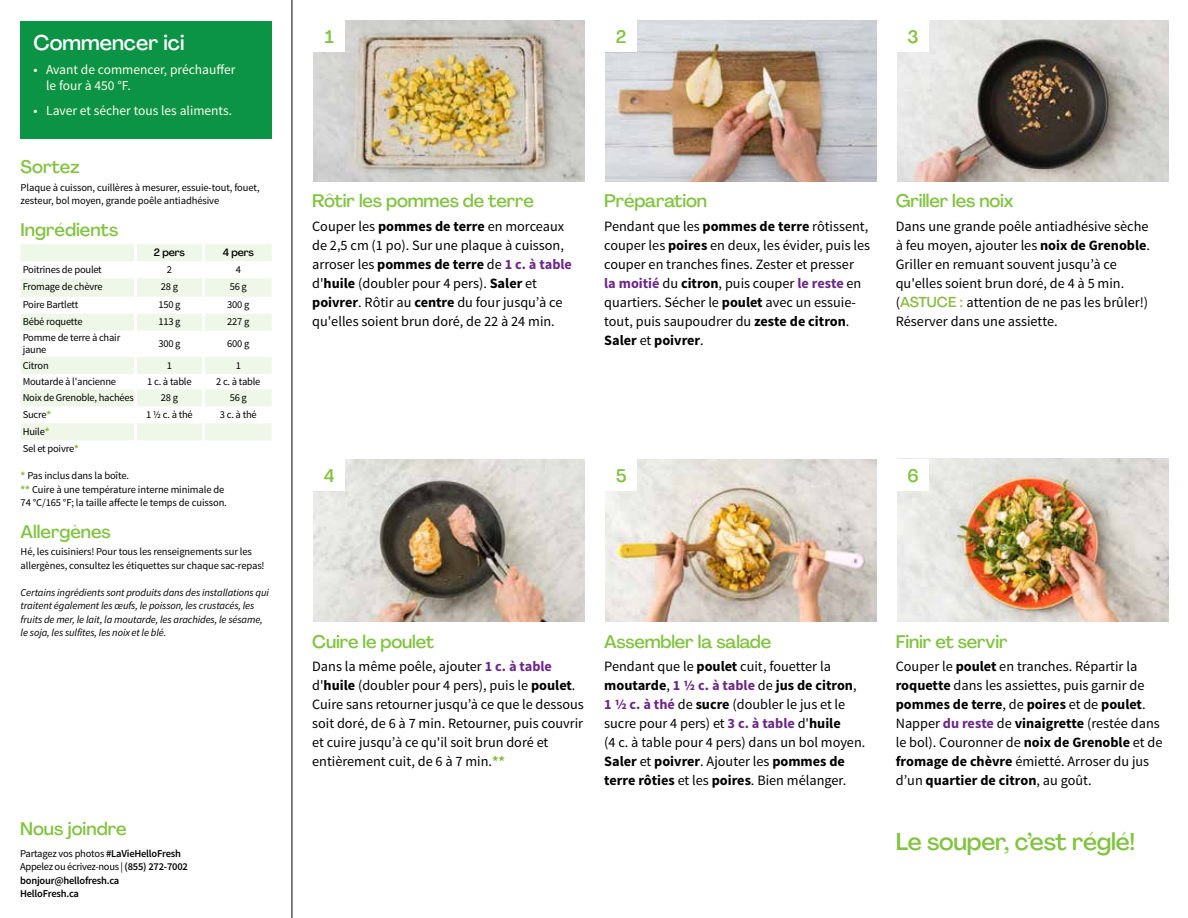
<style>
.page{position:relative;width:1188px;height:918px;background:#fff}
.page>*{position:absolute;margin:0;border:0;box-sizing:border-box;transform-origin:0 0}
.t1{font:500 24px "Agrandir";letter-spacing:-.01em;color:#82c341}
.t2{font:500 21px "Agrandir";color:#fff}
.t3{font:500 18px "Agrandir";letter-spacing:-.01em;color:#82c341}
.t4{font:14.25px/19px "Source Sans Pro";color:#000}
.t5{font:13.5px/16.2px "Source Sans Pro";color:#fffdec}
.t6{font:10.5px/13.5px "Source Sans Pro";letter-spacing:-.01em;color:#000}
.t7{font:italic 10.5px/13.5px "Source Sans Pro";letter-spacing:-.01em;color:#000}
.t8{font:600 10.5px/13.5px "Source Sans Pro";letter-spacing:-.02em;color:#000}
.t9{font:500 10.5px "Agrandir";letter-spacing:-.01em;color:#000}
.s1{font-weight:700;color:#8cba42}
.s2{font-weight:400}
.s3{font-weight:700}
.s4{font-weight:700;color:#6c2888}
.s5{font-family:"Agrandir";font-weight:500;color:#8cba42}
</style>
<div class="page">
<hr style="left:292px;top:0;width:1px;height:918px;background:#000">
<svg style="left:21px;top:244px;width:251px;height:196px;fill:#f2f8ed"></svg>
<hr style="left:134px;top:244px;width:3px;height:17px;background:#fff">
<hr style="left:202px;top:244px;width:3px;height:17px;background:#fff">
<hr style="left:134px;top:261px;width:3px;height:17px;background:#fff">
<hr style="left:202px;top:261px;width:3px;height:17px;background:#fff">
<hr style="left:134px;top:278px;width:3px;height:19px;background:#fff">
<hr style="left:202px;top:278px;width:3px;height:19px;background:#fff">
<hr style="left:134px;top:297px;width:3px;height:17px;background:#fff">
<hr style="left:202px;top:297px;width:3px;height:17px;background:#fff">
<hr style="left:134px;top:314px;width:3px;height:17px;background:#fff">
<hr style="left:202px;top:314px;width:3px;height:17px;background:#fff">
<hr style="left:134px;top:331px;width:3px;height:26px;background:#fff">
<hr style="left:202px;top:331px;width:3px;height:26px;background:#fff">
<hr style="left:134px;top:357px;width:3px;height:17px;background:#fff">
<hr style="left:202px;top:357px;width:3px;height:17px;background:#fff">
<hr style="left:134px;top:374px;width:3px;height:15px;background:#fff">
<hr style="left:202px;top:374px;width:3px;height:15px;background:#fff">
<hr style="left:134px;top:389px;width:3px;height:17px;background:#fff">
<hr style="left:202px;top:389px;width:3px;height:17px;background:#fff">
<hr style="left:134px;top:406px;width:3px;height:17px;background:#fff">
<hr style="left:202px;top:406px;width:3px;height:17px;background:#fff">
<hr style="left:134px;top:423px;width:3px;height:17px;background:#fff">
<hr style="left:202px;top:423px;width:3px;height:17px;background:#fff">
<div style="left:21px;top:21px;width:251px;height:117px;background:#0b9446"></div>
<img style="left:313px;top:459px;width:272px;height:162px">
<div style="left:313px;top:459px;width:32px;height:32px;background:#fff"></div>
<img style="left:605px;top:459px;width:272px;height:162px">
<div style="left:605px;top:459px;width:32px;height:32px;background:#fff"></div>
<img style="left:897px;top:459px;width:272px;height:162px">
<div style="left:897px;top:459px;width:32px;height:32px;background:#fff"></div>
<img style="left:313px;top:20px;width:272px;height:161px">
<div style="left:313px;top:20px;width:32px;height:32px;background:#fff"></div>
<img style="left:605px;top:20px;width:272px;height:161px">
<div style="left:605px;top:20px;width:32px;height:32px;background:#fff"></div>
<img style="left:897px;top:20px;width:272px;height:161px">
<div style="left:897px;top:20px;width:32px;height:32px;background:#fff"></div>
<h2 class="t2" style="left:33px;top:29px;width:153px">Commencer ici</h2>
<p class="t5" style="left:46px;top:62px;width:191px;text-indent:-13px">• Avant de commencer, préchauffer le four à 450 °F.</p>
<p class="t5" style="left:33px;top:103px;width:200px">• Laver et sécher tous les aliments.</p>
<p class="t3" style="left:21px;top:156px;width:60px">Sortez</p>
<p class="t6" style="left:21px;top:181px;width:240px">Plaque à cuisson, cuillères à mesurer, essuie-tout, fouet, zesteur, bol moyen, grande poêle antiadhésive</p>
<p class="t3" style="left:21px;top:218px;width:99px">Ingrédients</p>
<p class="t9" style="left:154px;top:246px;width:33px">2 pers</p>
<p class="t9" style="left:223px;top:246px;width:33px">4 pers</p>
<p class="t6" style="left:23px;top:263px;width:81px">Poitrines de poulet</p>
<p class="t6" style="left:167px;top:263px;width:7px">2</p>
<p class="t6" style="left:236px;top:263px;width:7px">4</p>
<p class="t6" style="left:23px;top:280px;width:81px">Fromage de chèvre</p>
<p class="t6" style="left:161px;top:280px;width:19px">28 g</p>
<p class="t6" style="left:230px;top:280px;width:19px">56 g</p>
<p class="t6" style="left:23px;top:298px;width:57px">Poire Bartlett</p>
<p class="t6" style="left:158px;top:298px;width:24px">150 g</p>
<p class="t6" style="left:227px;top:298px;width:24px">300 g</p>
<p class="t6" style="left:23px;top:315px;width:61px">Bébé roquette</p>
<p class="t6" style="left:158px;top:315px;width:24px">113 g</p>
<p class="t6" style="left:227px;top:315px;width:24px">227 g</p>
<p class="t6" style="left:23px;top:332px;width:99px;line-height:12px">Pomme de terre à chair jaune</p>
<p class="t6" style="left:158px;top:337px;width:24px">300 g</p>
<p class="t6" style="left:227px;top:337px;width:24px">600 g</p>
<p class="t6" style="left:23px;top:359px;width:28px">Citron</p>
<p class="t6" style="left:167px;top:359px;width:7px">1</p>
<p class="t6" style="left:236px;top:359px;width:7px">1</p>
<p class="t6" style="left:23px;top:375px;width:95px">Moutarde à l'ancienne</p>
<p class="t6" style="left:147px;top:375px;width:46px">1 c. à table</p>
<p class="t6" style="left:216px;top:375px;width:46px">2 c. à table</p>
<p class="t6" style="left:23px;top:391px;width:113px">Noix de Grenoble, hachées</p>
<p class="t6" style="left:161px;top:391px;width:19px">28 g</p>
<p class="t6" style="left:230px;top:391px;width:19px">56 g</p>
<p class="t6" style="left:23px;top:408px;width:30px">Sucre<span class="s1">*</span></p>
<p class="t6" style="left:146px;top:408px;width:48px">1 1/2 c. à thé</p>
<p class="t6" style="left:220px;top:408px;width:38px">3 c. à thé</p>
<p class="t6" style="left:23px;top:423px;width:58px;line-height:17px">Huile<span class="s1">*<br></span>Sel et poivre<span class="s1">*</span></p>
<p class="t6" style="left:21px;top:469px;width:208px"><span class="s1">*</span> Pas inclus dans la boîte.<br><span class="s1">**</span> Cuire à une température interne minimale de<br>74 °C/165 °F; la taille affecte le temps de cuisson.</p>
<p class="t3" style="left:21px;top:520px;width:92px">Allergènes</p>
<p class="t6" style="left:21px;top:545px;width:246px">Hé, les cuisiniers! Pour tous les renseignements sur les allergènes, consultez les étiquettes sur chaque sac-repas!</p>
<p class="t7" style="left:21px;top:586px;width:250px">Certains ingrédients sont produits dans des installations qui traitent également les œufs, le poisson, les crustacés, les fruits de mer, le lait, la moutarde, les arachides, le sésame, le soja, les sulfites, les noix et le blé.</p>
<p class="t3" style="left:20px;top:817px;width:108px">Nous joindre</p>
<p class="t8" style="left:20px;top:847px;width:169px"><span class="s2">Partagez vos photos</span> #LaVieHelloFresh<br><span class="s2">Appelez ou écrivez-nous |</span> (855) 272-7002 bonjour@hellofresh.ca<br>HelloFresh.ca</p>
<p class="t3" style="left:325px;top:26px;width:11px">1</p>
<p class="t3" style="left:616px;top:25px;width:12px">2</p>
<p class="t3" style="left:908px;top:25px;width:13px">3</p>
<p class="t3" style="left:312px;top:190px;width:223px">Rôtir les pommes de terre</p>
<p class="t4" style="left:312px;top:217px;width:261px">Couper les <span class="s3">pommes de terre</span> en morceaux de 2,5 cm (1 po). Sur une plaque à cuisson, arroser les <span class="s3">pommes de terre</span> de <span class="s4">1 c. à table </span>d'<span class="s3">huile</span> (doubler pour 4 pers). <span class="s3">Saler</span> et <span class="s3">poivrer</span>. Rôtir au <span class="s3">centre</span> du four jusqu’à ce qu'elles soient brun doré, de 22 à 24 min.</p>
<p class="t3" style="left:604px;top:190px;width:104px">Préparation</p>
<p class="t4" style="left:604px;top:217px;width:268px">Pendant que les <span class="s3">pommes de terre</span> rôtissent, couper les <span class="s3">poires</span> en deux, les évider, puis les couper en tranches fines. Zester et presser<br><span class="s4">la moitié</span> du <span class="s3">citron</span>, puis couper <span class="s4">le reste</span> en quartiers. Sécher le <span class="s3">poulet</span> avec un essuie&shy;tout, puis saupoudrer du <span class="s3">zeste de citron</span>.<br><span class="s3">Saler</span> et <span class="s3">poivrer</span>.</p>
<p class="t3" style="left:896px;top:190px;width:119px">Griller les noix</p>
<p class="t4" style="left:896px;top:217px;width:256px">Dans une grande poêle antiadhésive sèche à feu moyen, ajouter les <span class="s3">noix de Grenoble</span>.<br>Griller en remuant souvent jusqu’à ce qu'elles soient brun doré, de 4 à 5 min. (<span class="s5">ASTUCE :</span> attention de ne pas les brûler!)<br>Réserver dans une assiette.</p>
<p class="t3" style="left:324px;top:465px;width:12px">4</p>
<p class="t3" style="left:616px;top:465px;width:12px">5</p>
<p class="t3" style="left:907px;top:464px;width:13px">6</p>
<p class="t3" style="left:312px;top:630px;width:124px">Cuire le poulet</p>
<p class="t4" style="left:312px;top:657px;width:273px">Dans la même poêle, ajouter <span class="s4">1 c. à table </span>d'<span class="s3">huile</span> (doubler pour 4 pers), puis le <span class="s3">poulet</span>.<br>Cuire sans retourner jusqu’à ce que le dessous soit doré, de 6 à 7 min. Retourner, puis couvrir et cuire jusqu’à ce qu'il soit brun doré et entièrement cuit, de 6 à 7 min.<span class="s1">**</span></p>
<p class="t3" style="left:604px;top:630px;width:169px">Assembler la salade</p>
<p class="t4" style="left:604px;top:657px;width:263px">Pendant que le <span class="s3">poulet</span> cuit, fouetter la <span class="s3">moutarde</span>, <span class="s4">1 1/2 c. à table</span> de <span class="s3">jus de citron</span>, <span class="s4">1 1/2 c. à thé</span> de <span class="s3">sucre</span> (doubler le jus et le sucre pour 4 pers) et <span class="s4">3 c. à table</span> d'<span class="s3">huile<br></span>(4 c. à table pour 4 pers) dans un bol moyen.<br><span class="s3">Saler</span> et <span class="s3">poivrer</span>. Ajouter les <span class="s3">pommes de terre rôties</span> et les <span class="s3">poires</span>. Bien mélanger.</p>
<p class="t3" style="left:896px;top:630px;width:113px">Finir et servir</p>
<p class="t4" style="left:896px;top:657px;width:268px">Couper le <span class="s3">poulet</span> en tranches. Répartir la <span class="s3">roquette</span> dans les assiettes, puis garnir de <span class="s3">pommes de terre</span>, de <span class="s3">poires</span> et de <span class="s3">poulet</span>.<br>Napper <span class="s4">du reste</span> de <span class="s3">vinaigrette</span> (restée dans le bol). Couronner de <span class="s3">noix de Grenoble</span> et de <span class="s3">fromage de chèvre</span> émietté. Arroser du jus d’un <span class="s3">quartier de citron</span>, au goût.</p>
<h1 class="t1" style="left:896px;top:827px;width:241px">Le souper, c’est réglé!</h1>
</div>
